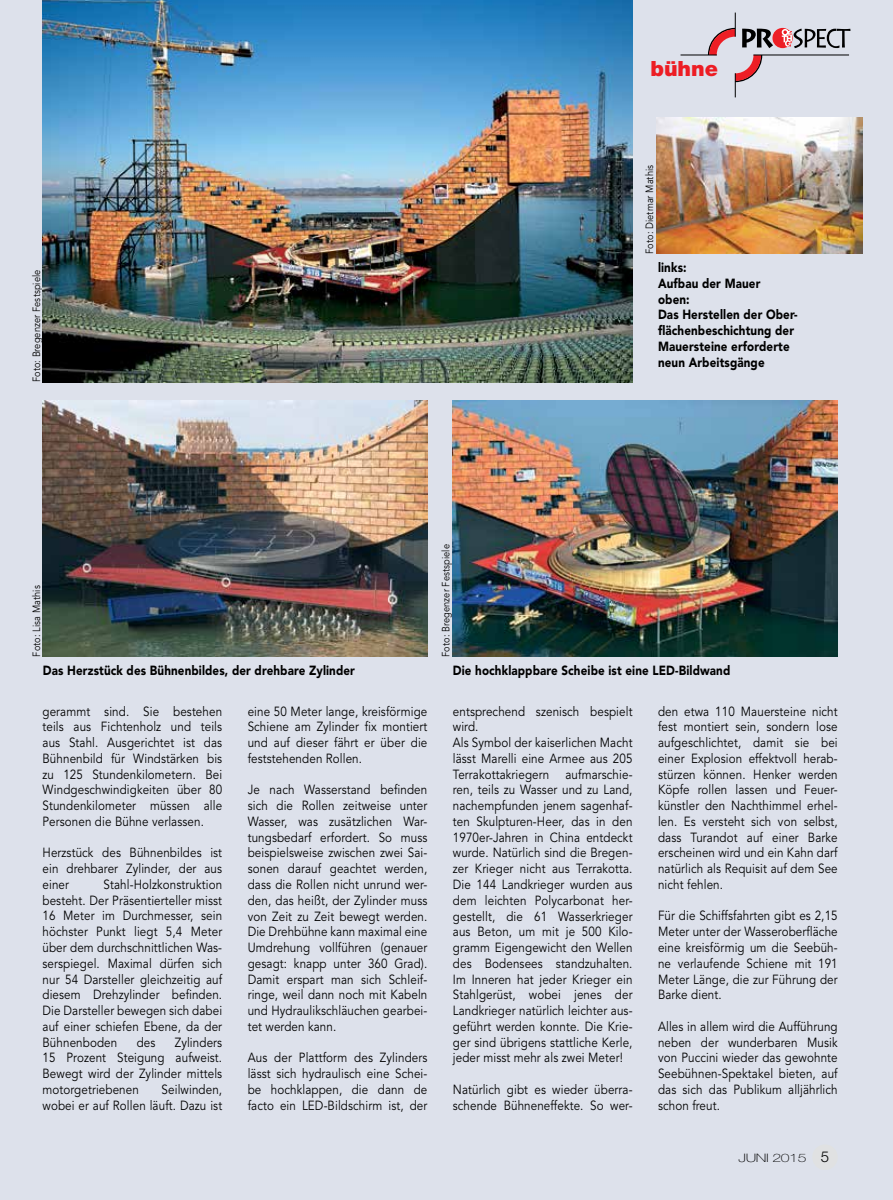
<style>
.page{position:relative;width:893px;height:1200px;background:#fff}
.page>*{position:absolute;margin:0;border:0;box-sizing:border-box;transform-origin:0 0}
.t1{font:900 21px "Helvetica Neue";color:#ed1d24}
.t2{font:13.2px/15.8px "Avenir";letter-spacing:.01em;color:#000;text-align:justify;scale:.88 1}
.t3{font:900 13.2px/15.8px "Avenir";letter-spacing:.01em;color:#000;scale:.88 1}
.t4{font:100 11.7px "Helvetica Neue";letter-spacing:-.025em;color:#000;scale:1.35 1}
.t5{font:10.5px "Avenir";letter-spacing:.01em;color:#000;scale:.88 1}
.s1{font-weight:300;font-size:15px}
</style>
<div class="page">
<div style="left:0;top:0;width:893px;height:1199px;background:#dde1eb"></div>
<img style="left:43px;top:0;width:589px;height:382px">
<img style="left:657px;top:117px;width:205px;height:137px">
<img style="left:43px;top:400px;width:384px;height:256px">
<img style="left:453px;top:400px;width:385px;height:256px">
<div style="left:812px;top:1144px;width:26px;height:25px;background:#e0e1e2;border-radius:50%"></div>
<svg style="left:705px;top:13px;width:145px;height:84px"></svg>
<hr style="left:753px;top:55px;width:96px;height:1px;background:#000">
<hr style="left:680px;top:55px;width:37px;height:1px;background:#000">
<h1 class="t1" style="left:650px;top:56px;width:69px">bühne</h1>
<p class="t5" style="left:30px;top:382px;width:130px;rotate:-90deg">Foto: Bregenzer Festspiele</p>
<p class="t5" style="left:31px;top:656px;width:83px;rotate:-90deg">Foto: Lisa Mathis</p>
<p class="t5" style="left:440px;top:656px;width:130px;rotate:-90deg">Foto: Bregenzer Festspiele</p>
<p class="t5" style="left:644px;top:254px;width:103px;rotate:-90deg">Foto: Dietmar Mathis</p>
<p class="t3" style="left:658px;top:259px;width:160px">links:<br>Aufbau der Mauer<br>oben:<br>Das Herstellen der Ober&shy;flächenbeschichtung der<br>Mauersteine erforderte neun Arbeitsgänge</p>
<p class="t3" style="left:43px;top:662px;width:356px">Das Herzstück des Bühnenbildes, der drehbare Zylinder</p>
<p class="t3" style="left:453px;top:662px;width:317px">Die hochklappbare Scheibe ist eine LED-Bildwand</p>
<p class="t2" style="left:43px;top:703px;width:206px">gerammt sind. Sie bestehen teils aus Fichtenholz und teils aus Stahl. Ausgerichtet ist das Bühnenbild für Windstärken bis zu 125 Stundenkilometern. Bei Windgeschwindigkeiten über 80<br>Stundenkilometer müssen alle Personen die Bühne verlassen.</p>
<p class="t2" style="left:43px;top:845px;width:206px">Herzstück des Bühnenbildes ist ein drehbarer Zylinder, der aus einer</p>
<p class="t2" style="left:43px;top:876px;width:206px;text-indent:61px">Stahl-Holzkonstruktion besteht. Der Präsentierteller misst 16 Meter im Durchmesser, sein höchster Punkt liegt 5,4 Meter über dem durchschnittlichen Was&shy;serspiegel. Maximal dürfen sich nur 54 Darsteller gleichzeitig auf diesem Drehzylinder befinden.<br>Die Darsteller bewegen sich dabei auf einer schiefen Ebene, da der Bühnenboden</p>
<p class="t2" style="left:43px;top:1034px;width:206px;text-indent:132px">Zylinders 15 Prozent Steigung aufweist.<br>Bewegt wird der Zylinder mittels motorgetriebenen</p>
<p class="t2" style="left:137px;top:1034px;width:23px">des</p>
<p class="t2" style="left:43px;top:1081px;width:206px;text-align:right">Seilwinden,<br>wobei er auf Rollen läuft. Dazu ist</p>
<p class="t2" style="left:248px;top:703px;width:206px">eine 50 Meter lange, kreisförmige Schiene am Zylinder fix montiert und auf dieser fährt er über die feststehenden Rollen.</p>
<p class="t2" style="left:248px;top:782px;width:206px">Je nach Wasserstand befinden sich die Rollen zeitweise unter Wasser, was zusätzlichen War&shy;tungsbedarf erfordert. So muss beispielsweise zwischen zwei Sai&shy;sonen darauf geachtet werden, dass die Rollen nicht unrund wer&shy;den, das heißt, der Zylinder muss von Zeit zu Zeit bewegt werden.<br>Die Drehbühne kann maximal eine Umdrehung vollführen (genauer gesagt: knapp unter 360 Grad).<br>Damit erspart man sich Schleif&shy;ringe, weil dann noch mit Kabeln und Hydraulikschläuchen gearbei&shy;tet werden kann.</p>
<p class="t2" style="left:248px;top:1049px;width:206px">Aus der Plattform des Zylinders lässt sich hydraulisch eine Schei&shy;be hochklappen, die dann de facto ein LED-Bildschirm ist, der</p>
<p class="t2" style="left:453px;top:703px;width:206px;text-align:left">entsprechend szenisch bespielt wird.<br>Als Symbol der kaiserlichen Macht lässt Marelli eine Armee aus 205<br>Terrakottakriegern aufmarschie&shy;ren, teils zu Wasser und zu Land, nachempfunden jenem sagenhaf&shy;ten Skulpturen-Heer, das in den<br>1970er-Jahren in China entdeckt wurde. Natürlich sind die Bregen&shy;zer Krieger nicht aus Terrakotta.<br>Die 144 Landkrieger wurden aus dem leichten Polycarbonat her&shy;gestellt, die 61 Wasserkrieger aus Beton, um mit je 500 Kilo&shy;gramm Eigengewicht den Wellen des Bodensees standzuhalten.<br>Im Inneren hat jeder Krieger ein<br>Stahlgerüst, wobei jenes der<br>Landkrieger natürlich leichter aus&shy;geführt werden konnte. Die Krie&shy;ger sind übrigens stattliche Kerle, jeder misst mehr als zwei Meter!</p>
<p class="t2" style="left:453px;top:1081px;width:206px">Natürlich gibt es wieder überra&shy;schende Bühneneffekte. So wer-</p>
<p class="t2" style="left:658px;top:703px;width:206px">den etwa 110 Mauersteine nicht fest montiert sein, sondern lose aufgeschlichtet, damit sie bei einer Explosion effektvoll herab&shy;stürzen können. Henker werden Köpfe rollen lassen und Feuer&shy;künstler den Nachthimmel erhel&shy;len. Es versteht sich von selbst, dass Turandot auf einer Barke erscheinen wird und ein Kahn darf natürlich als Requisit auf dem See nicht fehlen.</p>
<p class="t2" style="left:658px;top:908px;width:206px">Für die Schiffsfahrten gibt es 2,15<br>Meter unter der Wasseroberfläche eine kreisförmig um die Seebüh&shy;ne verlaufende Schiene mit 191<br>Meter Länge, die zur Führung der Barke dient.</p>
<p class="t2" style="left:658px;top:1018px;width:206px">Alles in allem wird die Aufführung neben der wunderbaren Musik von Puccini wieder das gewohnte Seebühnen-Spektakel bieten, auf das sich das Publikum alljährlich schon freut.</p>
<p class="t4" style="left:738px;top:1150px;width:69px">JUNI 2015 <span class="s1">5</span></p>
</div>
